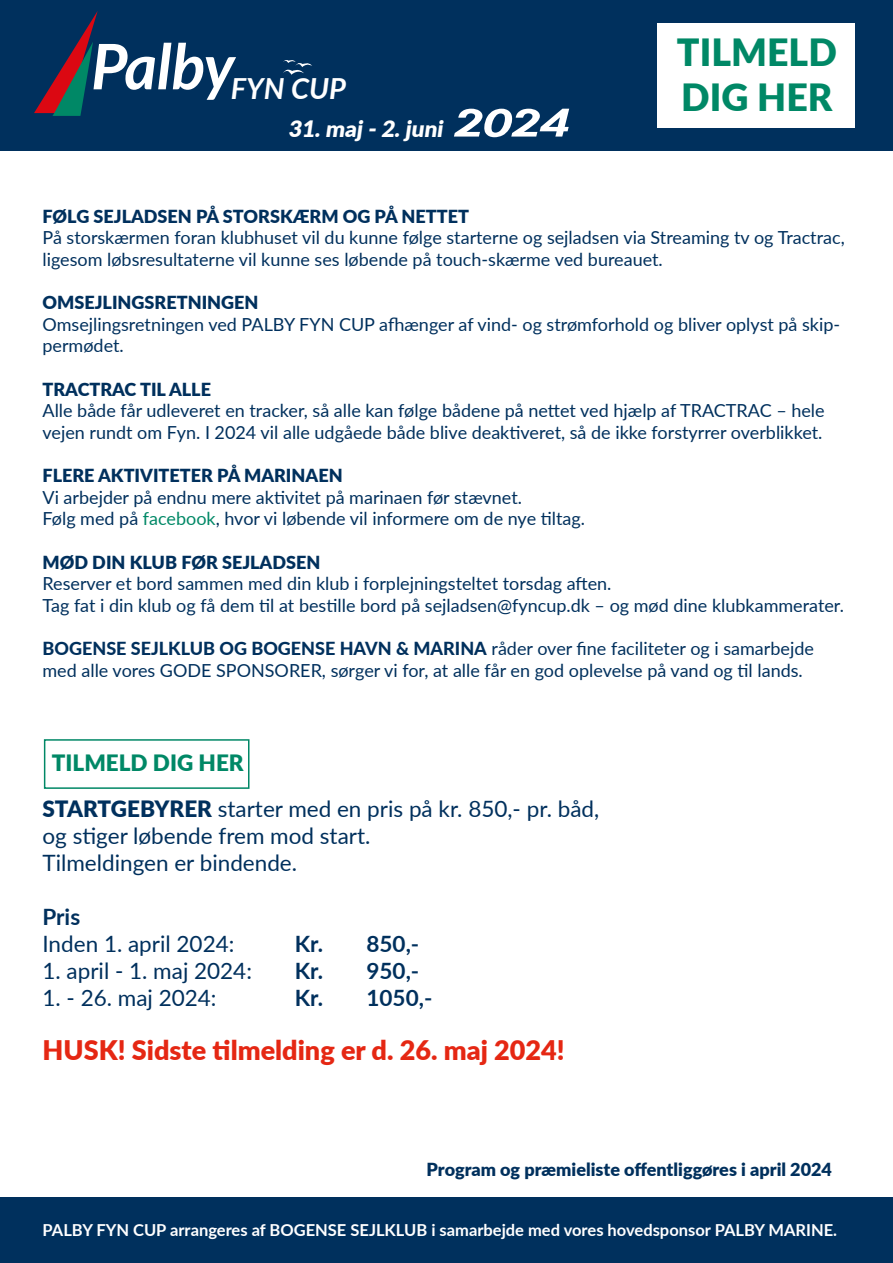
<style>
.page{position:relative;width:893px;height:1263px;background:#fff}
.page>*{position:absolute;margin:0;border:0;box-sizing:border-box;transform-origin:0 0}
.t1{font:900 37.5px/45px "Lato";color:#086}
.t2{font:italic 700 29.1px "Lato";color:#fff}
.t3{font:900 27px "Lato";color:#e52713}
.t4{font:900 22.65px "Lato";color:#fff}
.t5{font:22.5px/27px "Lato";color:#00305d}
.t6{font:700 22.5px "Lato";color:#00305d}
.t7{font:900 22.5px "Lato";color:#086}
.t8{font:18px/21.6px "Lato";color:#00305d}
.t9{font:900 18px "Lato";color:#00305d}
.t10{font:700 16.5px "Lato";color:#fff}
.s1{font-family:"Century Gothic";font-weight:700;font-style:italic;font-size:37.8px}
.s2{color:#086}
.s3{font-weight:800}
.s4{font-weight:900}
</style>
<div class="page">
<div style="left:0;top:1198px;width:893px;height:65px;background:#00305d"></div>
<div style="left:0;top:0;width:893px;height:151px;background:#00305d"></div>
<svg style="left:34px;top:11px;width:64px;height:105px"></svg>
<svg style="left:283px;top:60px;width:29px;height:15px"></svg>
<div style="left:657px;top:23px;width:198px;height:105px;background:#fff"></div>
<div style="left:44px;top:739px;width:205px;height:50px;border:2px solid #086"></div>
<h2 class="t2" style="left:91px;top:67px;width:256px"><sup>Palby</sup>FYN CUP</h2>
<p class="t4" style="left:288px;top:111px;width:286px">31.maj - 2.juni <span class="s1">2024</span></p>
<h1 class="t1" style="left:677px;top:28px;width:161px">TILMELD<br>DIG HER</h1>
<p class="t9" style="left:43px;top:203px;width:428px">FØLG SEJLADSEN PÅ STORSKÆRM OG PÅ NETTET</p>
<p class="t8" style="left:43px;top:226px;width:804px">På storskærmen foran klubhuset vil du kunne følge starterne og sejladsen via Streaming tv og Tractrac, ligesom løbsresultaterne vil kunne ses løbende på touch-skærme ved bureauet.</p>
<p class="t9" style="left:43px;top:289px;width:218px">OMSEJLINGSRETNINGEN</p>
<p class="t8" style="left:43px;top:313px;width:799px">Omsejlingsretningen ved PALBY FYN CUP afhænger af vind- og strømforhold og bliver oplyst på skip&shy;permødet.</p>
<p class="t9" style="left:43px;top:376px;width:170px">TRACTRAC TIL ALLE</p>
<p class="t8" style="left:43px;top:399px;width:784px">Alle både får udleveret en tracker, så alle kan følge bådene på nettet ved hjælp af TRACTRAC – hele vejen rundt om Fyn. I 2024 vil alle udgåede både blive deaktiveret, så de ikke forstyrrer overblikket.</p>
<p class="t9" style="left:43px;top:462px;width:302px">FLERE AKTIVITETER PÅ MARINAEN</p>
<p class="t8" style="left:43px;top:486px;width:544px">Vi arbejder på endnu mere aktivitet på marinaen før stævnet.<br>Følg med på <span class="s2">facebook</span>, hvor vi løbende vil informere om de nye tiltag.</p>
<p class="t9" style="left:43px;top:548px;width:279px">MØD DIN KLUB FØR SEJLADSEN</p>
<p class="t8" style="left:43px;top:572px;width:803px">Reserver et bord sammen med din klub i forplejningsteltet torsdag aften.<br>Tag fat i din klub og få dem til at bestille bord på sejladsen@fyncup.dk – og mød dine klubkammerater.</p>
<p class="t8" style="left:43px;top:637px;width:773px"><span class="s3">BOGENSE SEJLKLUB OG BOGENSE HAVN &amp; MARINA</span> råder over fine faciliteter og i samarbejde med alle vores GODE SPONSORER, sørger vi for, at alle får en god oplevelse på vand og til lands.</p>
<p class="t7" style="left:52px;top:746px;width:193px">TILMELD DIG HER</p>
<p class="t5" style="left:43px;top:794px;width:558px"><span class="s4">STARTGEBYRER</span> starter med en pris på kr. 850,- pr. båd, og stiger løbende frem mod start.<br>Tilmeldingen er bindende.</p>
<p class="t6" style="left:43px;top:900px;width:39px">Pris</p>
<p class="t5" style="left:43px;top:929px;width:193px">Inden 1. april 2024:</p>
<p class="t6" style="left:295px;top:927px;width:126px">Kr. 850,-</p>
<p class="t5" style="left:43px;top:956px;width:211px">1. april - 1. maj 2024:</p>
<p class="t6" style="left:295px;top:954px;width:126px">Kr. 950,-</p>
<p class="t5" style="left:43px;top:983px;width:176px">1. - 26. maj 2024:</p>
<p class="t6" style="left:295px;top:981px;width:139px">Kr. 1050,-</p>
<h3 class="t3" style="left:43px;top:1030px;width:524px">HUSK! Sidste tilmelding er d. 26. maj 2024!</h3>
<p class="t9" style="left:427px;top:1156px;width:407px">Program og præmieliste offentliggøres i april 2024</p>
<p class="t10" style="left:43px;top:1218px;width:796px">PALBY FYN CUP arrangeres af BOGENSE SEJLKLUB i samarbejde med vores hovedsponsor PALBY MARINE.</p>
</div>
